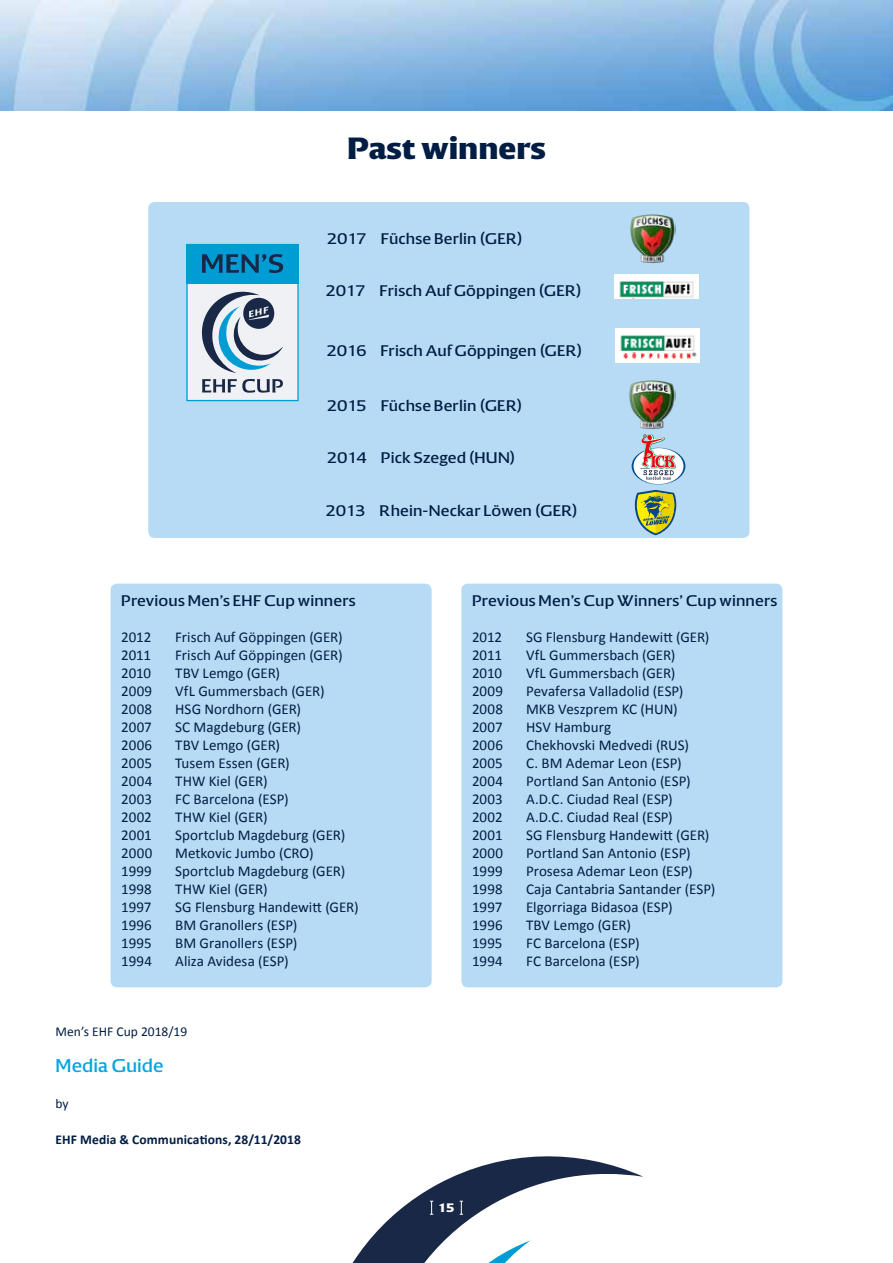
<style>
.page{position:relative;width:893px;height:1263px;background:#fff}
.page>*{position:absolute;margin:0;border:0;box-sizing:border-box;transform-origin:0 0}
.t1{font:800 30px "EHF";color:#001d43}
.t2{font:18px "EHF";color:#00a5df}
.t3{font:15px "Calibri";letter-spacing:.005em;color:#001d43}
.t4{font:15px "EHF";letter-spacing:.01em;color:#001d43}
.t5{font:700 13.5px "Calibri";letter-spacing:.01em;color:#001d43}
.t6{font:13.5px "Calibri";letter-spacing:.005em;color:#001d43}
.t7{font:800 12px "EHF";color:#fff}
</style>
<div class="page">
<svg style="left:352px;top:1156px;width:291px;height:107px"></svg>
<img style="left:0;top:0;width:893px;height:111px">
<div style="left:111px;top:584px;width:321px;height:403px;background:#b7dbf4;border-radius:6px"></div>
<div style="left:461px;top:584px;width:321px;height:403px;background:#b7dbf4;border-radius:6px"></div>
<div style="left:148px;top:202px;width:601px;height:336px;background:#b7dbf4;border-radius:6px"></div>
<svg style="left:186px;top:244px;width:113px;height:157px;background:#88b7ce"></svg>
<svg style="left:632px;top:434px;width:53px;height:50px"></svg>
<svg style="left:635px;top:490px;width:41px;height:45px"></svg>
<img style="left:629px;top:380px;width:46px;height:49px">
<img style="left:615px;top:328px;width:84px;height:34px">
<img style="left:614px;top:275px;width:84px;height:23px">
<img style="left:630px;top:214px;width:46px;height:49px">
<h1 class="t1" style="left:347px;top:130px;width:200px">Past winners</h1>
<p class="t4" style="left:327px;top:230px;width:197px">2017 Füchse Berlin (GER)</p>
<p class="t4" style="left:326px;top:282px;width:258px">2017 Frisch Auf Göppingen (GER)</p>
<p class="t4" style="left:326px;top:342px;width:258px">2016 Frisch Auf Göppingen (GER)</p>
<p class="t4" style="left:327px;top:397px;width:197px">2015 Füchse Berlin (GER)</p>
<p class="t4" style="left:327px;top:448px;width:190px">2014 Pick Szeged (HUN)</p>
<p class="t4" style="left:326px;top:502px;width:254px">2013 Rhein-Neckar Löwen (GER)</p>
<p class="t4" style="left:121px;top:592px;width:236px">Previous Men’s EHF Cup winners</p>
<p class="t3" style="left:121px;top:627px;width:32px">2012</p>
<p class="t3" style="left:175px;top:627px;width:169px">Frisch Auf Göppingen (GER)</p>
<p class="t3" style="left:121px;top:645px;width:31px">2011</p>
<p class="t3" style="left:175px;top:645px;width:169px">Frisch Auf Göppingen (GER)</p>
<p class="t3" style="left:121px;top:663px;width:32px">2010</p>
<p class="t3" style="left:175px;top:663px;width:106px">TBV Lemgo (GER)</p>
<p class="t3" style="left:121px;top:681px;width:32px">2009</p>
<p class="t3" style="left:175px;top:681px;width:151px">VfL Gummersbach (GER)</p>
<p class="t3" style="left:121px;top:699px;width:32px">2008</p>
<p class="t3" style="left:175px;top:699px;width:127px">HSG Nordhorn (GER)</p>
<p class="t3" style="left:121px;top:717px;width:32px">2007</p>
<p class="t3" style="left:175px;top:717px;width:127px">SC Magdeburg (GER)</p>
<p class="t3" style="left:121px;top:735px;width:33px">2006</p>
<p class="t3" style="left:175px;top:735px;width:106px">TBV Lemgo (GER)</p>
<p class="t3" style="left:121px;top:753px;width:32px">2005</p>
<p class="t3" style="left:175px;top:753px;width:116px">Tusem Essen (GER)</p>
<p class="t3" style="left:121px;top:771px;width:33px">2004</p>
<p class="t3" style="left:175px;top:771px;width:94px">THW Kiel (GER)</p>
<p class="t3" style="left:121px;top:789px;width:32px">2003</p>
<p class="t3" style="left:175px;top:789px;width:115px">FC Barcelona (ESP)</p>
<p class="t3" style="left:121px;top:807px;width:32px">2002</p>
<p class="t3" style="left:175px;top:807px;width:94px">THW Kiel (GER)</p>
<p class="t3" style="left:121px;top:825px;width:32px">2001</p>
<p class="t3" style="left:175px;top:825px;width:172px">Sportclub Magdeburg (GER)</p>
<p class="t3" style="left:121px;top:843px;width:33px">2000</p>
<p class="t3" style="left:175px;top:843px;width:140px">Metkovic Jumbo (CRO)</p>
<p class="t3" style="left:121px;top:861px;width:32px">1999</p>
<p class="t3" style="left:175px;top:861px;width:172px">Sportclub Magdeburg (GER)</p>
<p class="t3" style="left:121px;top:879px;width:32px">1998</p>
<p class="t3" style="left:175px;top:879px;width:94px">THW Kiel (GER)</p>
<p class="t3" style="left:121px;top:897px;width:32px">1997</p>
<p class="t3" style="left:175px;top:897px;width:185px">SG Flensburg Handewitt (GER)</p>
<p class="t3" style="left:121px;top:915px;width:32px">1996</p>
<p class="t3" style="left:175px;top:915px;width:124px">BM Granollers (ESP)</p>
<p class="t3" style="left:121px;top:933px;width:32px">1995</p>
<p class="t3" style="left:175px;top:933px;width:124px">BM Granollers (ESP)</p>
<p class="t3" style="left:121px;top:951px;width:32px">1994</p>
<p class="t3" style="left:175px;top:951px;width:115px">Aliza Avidesa (ESP)</p>
<p class="t6" style="left:55px;top:1023px;width:133px">Men’s EHF Cup 2018/19</p>
<p class="t2" style="left:55px;top:1055px;width:110px">Media Guide</p>
<p class="t6" style="left:55px;top:1095px;width:15px">by</p>
<p class="t5" style="left:55px;top:1131px;width:247px">EHF Media &amp; Communications, 28/11/2018</p>
<p class="t4" style="left:472px;top:592px;width:307px">Previous Men’s Cup Winners’ Cup winners</p>
<p class="t3" style="left:472px;top:627px;width:32px">2012</p>
<p class="t3" style="left:526px;top:627px;width:185px">SG Flensburg Handewitt (GER)</p>
<p class="t3" style="left:472px;top:645px;width:31px">2011</p>
<p class="t3" style="left:526px;top:645px;width:151px">VfL Gummersbach (GER)</p>
<p class="t3" style="left:472px;top:663px;width:32px">2010</p>
<p class="t3" style="left:526px;top:663px;width:151px">VfL Gummersbach (GER)</p>
<p class="t3" style="left:472px;top:681px;width:32px">2009</p>
<p class="t3" style="left:526px;top:681px;width:159px">Pevafersa Valladolid (ESP)</p>
<p class="t3" style="left:472px;top:699px;width:32px">2008</p>
<p class="t3" style="left:526px;top:699px;width:153px">MKB Veszprem KC (HUN)</p>
<p class="t3" style="left:472px;top:717px;width:32px">2007</p>
<p class="t3" style="left:526px;top:717px;width:87px">HSV Hamburg</p>
<p class="t3" style="left:472px;top:735px;width:33px">2006</p>
<p class="t3" style="left:526px;top:735px;width:164px">Chekhovski Medvedi (RUS)</p>
<p class="t3" style="left:472px;top:753px;width:32px">2005</p>
<p class="t3" style="left:526px;top:753px;width:157px">C. BM Ademar Leon (ESP)</p>
<p class="t3" style="left:472px;top:771px;width:33px">2004</p>
<p class="t3" style="left:526px;top:771px;width:166px">Portland San Antonio (ESP)</p>
<p class="t3" style="left:472px;top:789px;width:32px">2003</p>
<p class="t3" style="left:526px;top:789px;width:148px">A.D.C. Ciudad Real (ESP)</p>
<p class="t3" style="left:472px;top:807px;width:32px">2002</p>
<p class="t3" style="left:526px;top:807px;width:148px">A.D.C. Ciudad Real (ESP)</p>
<p class="t3" style="left:472px;top:825px;width:32px">2001</p>
<p class="t3" style="left:526px;top:825px;width:185px">SG Flensburg Handewitt (GER)</p>
<p class="t3" style="left:472px;top:843px;width:33px">2000</p>
<p class="t3" style="left:526px;top:843px;width:166px">Portland San Antonio (ESP)</p>
<p class="t3" style="left:472px;top:861px;width:32px">1999</p>
<p class="t3" style="left:526px;top:861px;width:168px">Prosesa Ademar Leon (ESP)</p>
<p class="t3" style="left:472px;top:879px;width:32px">1998</p>
<p class="t3" style="left:526px;top:879px;width:191px">Caja Cantabria Santander (ESP)</p>
<p class="t3" style="left:472px;top:897px;width:32px">1997</p>
<p class="t3" style="left:526px;top:897px;width:148px">Elgorriaga Bidasoa (ESP)</p>
<p class="t3" style="left:472px;top:915px;width:32px">1996</p>
<p class="t3" style="left:526px;top:915px;width:106px">TBV Lemgo (GER)</p>
<p class="t3" style="left:472px;top:933px;width:32px">1995</p>
<p class="t3" style="left:526px;top:933px;width:115px">FC Barcelona (ESP)</p>
<p class="t3" style="left:472px;top:951px;width:32px">1994</p>
<p class="t3" style="left:526px;top:951px;width:115px">FC Barcelona (ESP)</p>
<p class="t7" style="left:438px;top:1201px;width:18px">15</p>
</div>
